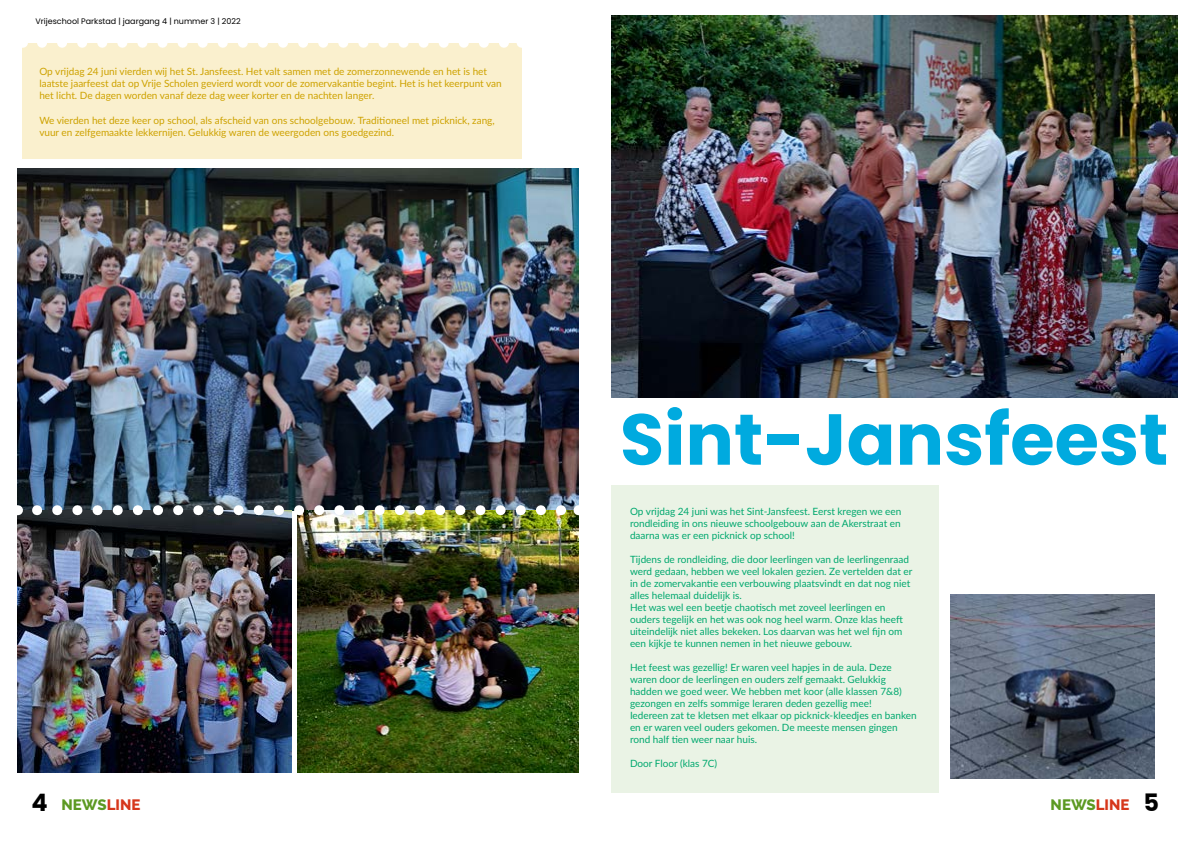
<style>
.page{position:relative;width:1191px;height:842px;background:#fff}
.page>*{position:absolute;margin:0;border:0;box-sizing:border-box;transform-origin:0 0}
.t1{font:700 72px "Poppins";color:#00aadf}
.t2{font:800 15px "Raleway";color:#5c9922}
.t3{font:10px/12px "Lato";color:#00a86e}
.t4{font:10px/12px "Lato";color:#cea200}
.t5{font:8px "Poppins";color:#000}
.s1{font-family:"Poppins";font-weight:700;font-size:24px;color:#000}
.s2{color:#d6371b}
</style>
<div class="page">
<img style="left:17px;top:169px;width:561px;height:341px">
<img style="left:611px;top:16px;width:566px;height:382px">
<div style="left:23px;top:43px;width:498px;height:116px;background:#faf0ce"></div>
<div style="left:611px;top:485px;width:327px;height:308px;background:#eaf3e5"></div>
<svg style="left:42px;top:43px;width:467px;height:5px"></svg>
<img style="left:17px;top:510px;width:274px;height:262px">
<img style="left:298px;top:510px;width:280px;height:262px">
<img style="left:950px;top:595px;width:205px;height:183px">
<img style="left:37px;top:505px;width:531px;height:10px">
<p class="t5" style="left:35px;top:17px;width:207px">Vrijeschool Parkstad | jaargang 4 | nummer 3 | 2022</p>
<p class="t4" style="left:39px;top:65px;width:464px">Op vrijdag 24 juni vierden wij het St. Jansfeest. Het valt samen met de zomerzonnewende en het is het laatste jaarfeest dat op Vrije Scholen gevierd wordt voor de zomervakantie begint. Het is het keerpunt van het licht. De dagen worden vanaf deze dag weer korter en de nachten langer.</p>
<p class="t4" style="left:39px;top:113px;width:457px">We vierden het deze keer op school, als afscheid van ons schoolgebouw. Traditioneel met picknick, zang, vuur en zelfgemaakte lekkernijen. Gelukkig waren de weergoden ons goedgezind.</p>
<h1 class="t1" style="left:620px;top:398px;width:550px">Sint-Jansfeest</h1>
<p class="t3" style="left:630px;top:505px;width:273px;text-align:justify">Op vrijdag 24 juni was het Sint-Jansfeest. Eerst kregen we een rondleiding in ons nieuwe schoolgebouw aan de Akerstraat en daarna was er een picknick op school!</p>
<p class="t3" style="left:630px;top:553px;width:284px">Tijdens de rondleiding, die door leerlingen van de leerlingenraad werd gedaan, hebben we veel lokalen gezien. Ze vertelden dat er in de zomervakantie een verbouwing plaatsvindt en dat nog niet alles helemaal duidelijk is.<br>Het was wel een beetje chaotisch met zoveel leerlingen en ouders tegelijk en het was ook nog heel warm. Onze klas heeft uiteindelijk niet alles bekeken. Los daarvan was het wel fijn om een kijkje te kunnen nemen in het nieuwe gebouw.</p>
<p class="t3" style="left:630px;top:661px;width:288px">Het feest was gezellig! Er waren veel hapjes in de aula. Deze waren door de leerlingen en ouders zelf gemaakt. Gelukkig hadden we goed weer. We hebben met koor (alle klassen 7&amp;8) gezongen en zelfs sommige leraren deden gezellig mee!<br>Iedereen zat te kletsen met elkaar op picknick-kleedjes en banken en er waren veel ouders gekomen. De meeste mensen gingen rond half tien weer naar huis.</p>
<p class="t3" style="left:630px;top:757px;width:89px">Door Floor (klas 7C)</p>
<h2 class="t2" style="left:32px;top:796px;width:110px"><span class="s1">4</span> NEWS<span class="s2">LINE</span></h2>
<h2 class="t2" style="left:1050px;top:796px;width:110px">NEWS<span class="s2">LINE</span> <span class="s1">5</span></h2>
</div>
